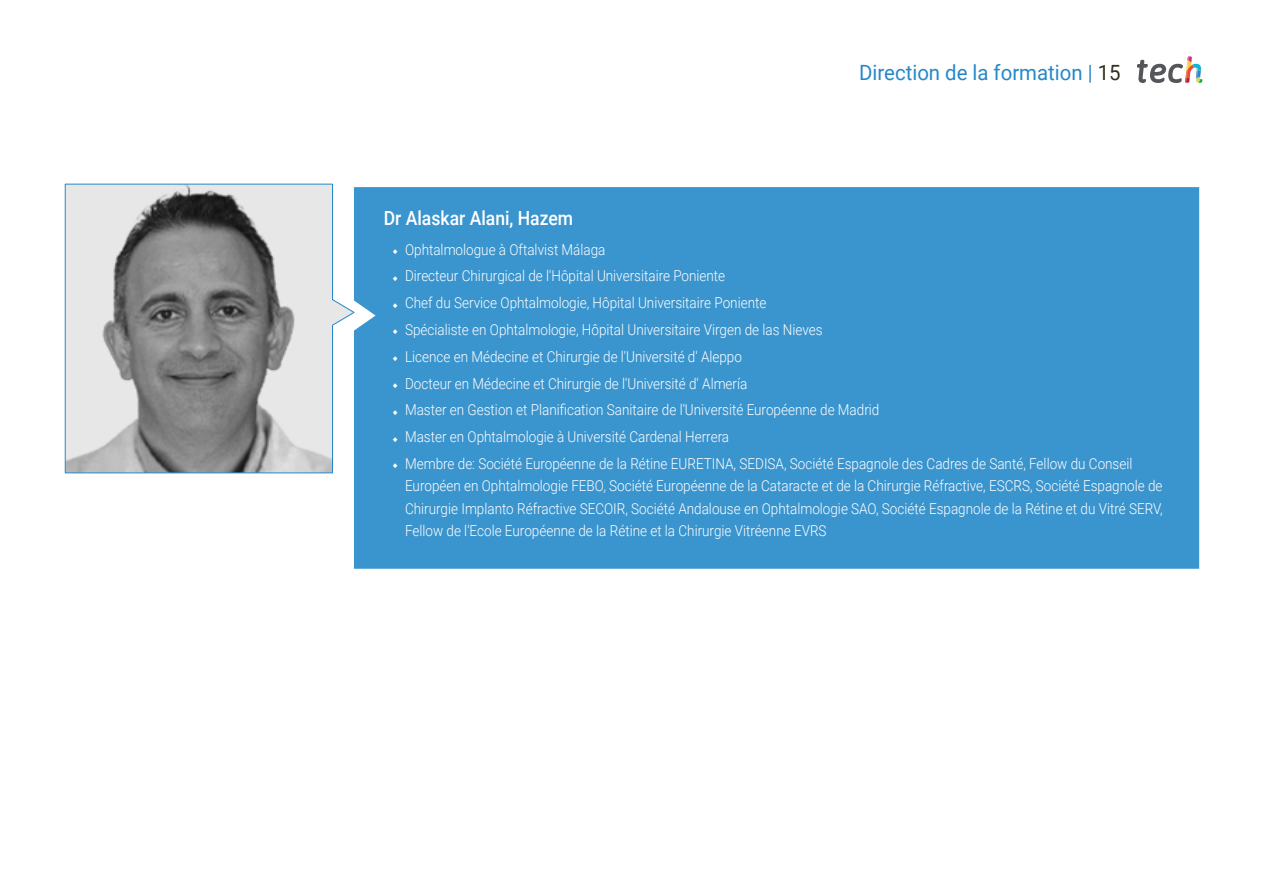
<style>
.page{position:relative;width:1263px;height:893px;background:#fff}
.page>*{position:absolute;margin:0;border:0;box-sizing:border-box;transform-origin:0 0}
.t1{font:21px "Roboto";color:#2488c9}
.t2{font:500 19.5px "Roboto";color:#fff;scale:.9 1}
.t3{font:300 15px/26.7px "Roboto";color:#fff;scale:.9 1}
.s1{color:#312e20}
</style>
<div class="page">
<svg style="left:1137px;top:56px;width:65px;height:27px"></svg>
<div style="left:354px;top:187px;width:845px;height:382px;background:#3a94ce"></div>
<svg style="left:64px;top:183px;width:291px;height:291px;background:#afb0b1"></svg>
<svg style="left:393px;top:249px;width:5px;height:5px"></svg>
<svg style="left:393px;top:276px;width:5px;height:5px"></svg>
<svg style="left:393px;top:303px;width:5px;height:5px"></svg>
<svg style="left:393px;top:330px;width:5px;height:5px"></svg>
<svg style="left:393px;top:356px;width:5px;height:5px"></svg>
<svg style="left:393px;top:383px;width:5px;height:5px"></svg>
<svg style="left:393px;top:410px;width:5px;height:5px"></svg>
<svg style="left:393px;top:437px;width:5px;height:5px"></svg>
<svg style="left:393px;top:463px;width:5px;height:5px"></svg>
<h1 class="t1" style="left:859px;top:57px;width:263px">Direction de la formation | <span class="s1">15</span></h1>
<h2 class="t2" style="left:384px;top:205px;width:212px">Dr Alaskar Alani, Hazem</h2>
<p class="t3" style="left:405px;top:235px;width:810px">Ophtalmologue à Oftalvist Málaga<br>Directeur Chirurgical de l'Hôpital Universitaire Poniente<br>Chef du Service Ophtalmologie, Hôpital Universitaire Poniente<br>Spécialiste en Ophtalmologie, Hôpital Universitaire Virgen de las Nieves<br>Licence en Médecine et Chirurgie de l'Université d' Aleppo<br>Docteur en Médecine et Chirurgie de l'Université d' Almería<br>Master en Gestion et Planification Sanitaire de l'Université Européenne de Madrid<br>Master en Ophtalmologie à Université Cardenal Herrera<br>Membre de: Société Européenne de la Rétine EURETINA, SEDISA, Société Espagnole des Cadres de Santé, Fellow du Conseil</p>
<p class="t3" style="left:405px;top:474px;width:843px;line-height:22.5px;text-align:justify">Européen en Ophtalmologie FEBO, Société Européenne de la Cataracte et de la Chirurgie Réfractive, ESCRS, Société Espagnole de Chirurgie Implanto Réfractive SECOIR, Société Andalouse en Ophtalmologie SAO, Société Espagnole de la Rétine et du Vitré SERV, Fellow de l'Ecole Européenne de la Rétine et la Chirurgie Vitréenne EVRS</p>
</div>
